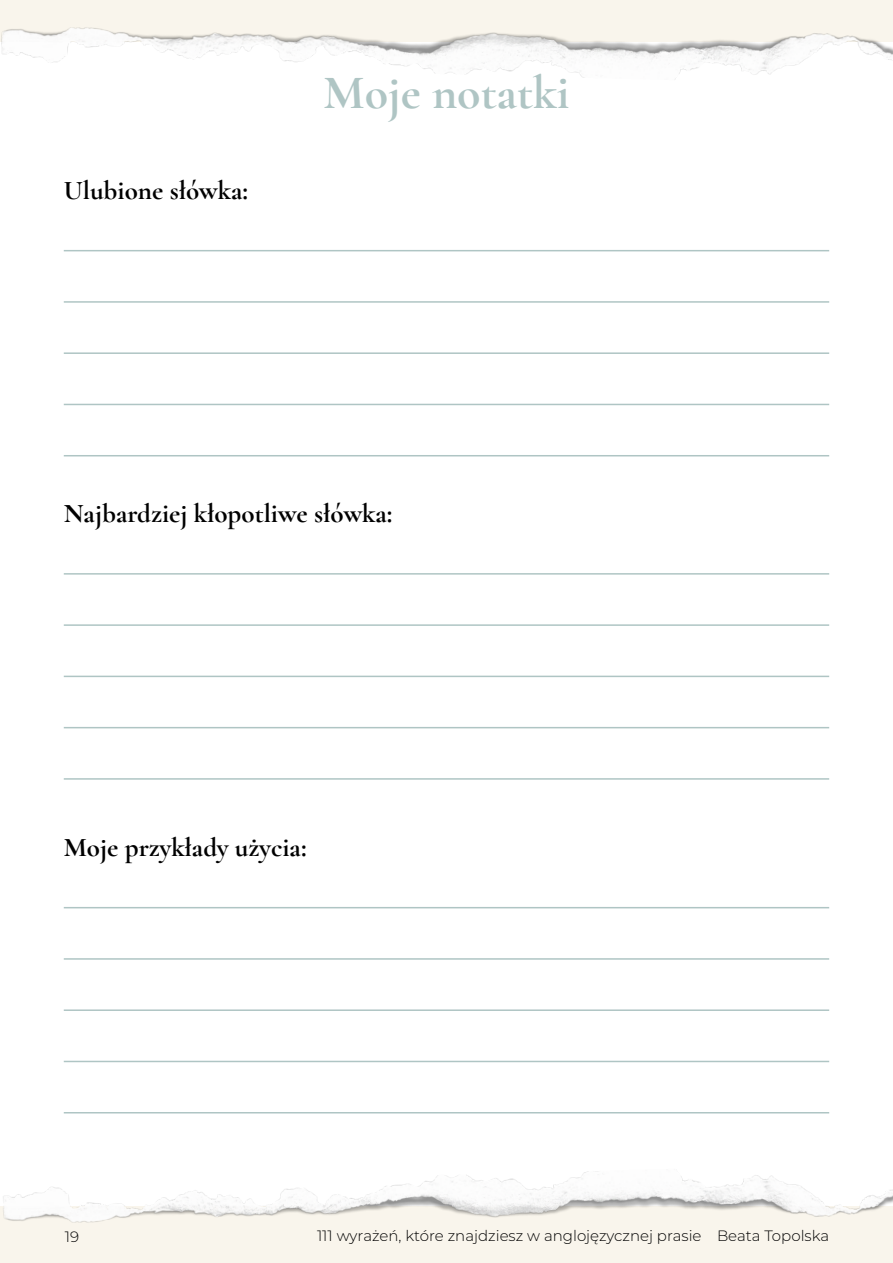
<style>
.page{position:relative;width:893px;height:1263px;background:#f9f5ec}
.page>*{position:absolute;margin:0;border:0;box-sizing:border-box;transform-origin:0 0}
.t1{font:700 48px "Cormorant Garamond";color:#afc5c4}
.t2{font:700 27px "Cormorant Garamond";color:#000}
.t3{font:300 15px "Montserrat";color:#000}
</style>
<div class="page">
<div style="left:0;top:43px;width:893px;height:1162px;background:#fff"></div>
<img style="left:0;top:27px;width:893px;height:52px">
<img style="left:0;top:1171px;width:893px;height:52px">
<hr style="left:64px;top:250px;width:765px;height:1px;background:#afc5c4">
<hr style="left:64px;top:301px;width:765px;height:2px;background:#afc5c4">
<hr style="left:64px;top:352px;width:765px;height:2px;background:#afc5c4">
<hr style="left:64px;top:404px;width:765px;height:1px;background:#afc5c4">
<hr style="left:64px;top:455px;width:765px;height:1px;background:#afc5c4">
<hr style="left:64px;top:573px;width:765px;height:2px;background:#afc5c4">
<hr style="left:64px;top:624px;width:765px;height:2px;background:#afc5c4">
<hr style="left:64px;top:676px;width:765px;height:1px;background:#afc5c4">
<hr style="left:64px;top:727px;width:765px;height:1px;background:#afc5c4">
<hr style="left:64px;top:778px;width:765px;height:2px;background:#afc5c4">
<hr style="left:64px;top:907px;width:765px;height:1px;background:#afc5c4">
<hr style="left:64px;top:958px;width:765px;height:2px;background:#afc5c4">
<hr style="left:64px;top:1009px;width:765px;height:2px;background:#afc5c4">
<hr style="left:64px;top:1061px;width:765px;height:1px;background:#afc5c4">
<hr style="left:64px;top:1112px;width:765px;height:1px;background:#afc5c4">
<p class="t2" style="left:64px;top:174px;width:186px">Ulubione słówka:</p>
<h1 class="t1" style="left:324px;top:63px;width:247px">Moje notatki</h1>
<p class="t2" style="left:64px;top:497px;width:330px">Najbardziej kłopotliwe słówka:</p>
<p class="t2" style="left:64px;top:831px;width:244px">Moje przykłady użycia:</p>
<p class="t3" style="left:65px;top:1227px;width:16px">19</p>
<p class="t3" style="left:317px;top:1226px;width:514px">111 wyrażeń, które znajdziesz w anglojęzycznej prasie Beata Topolska</p>
</div>
